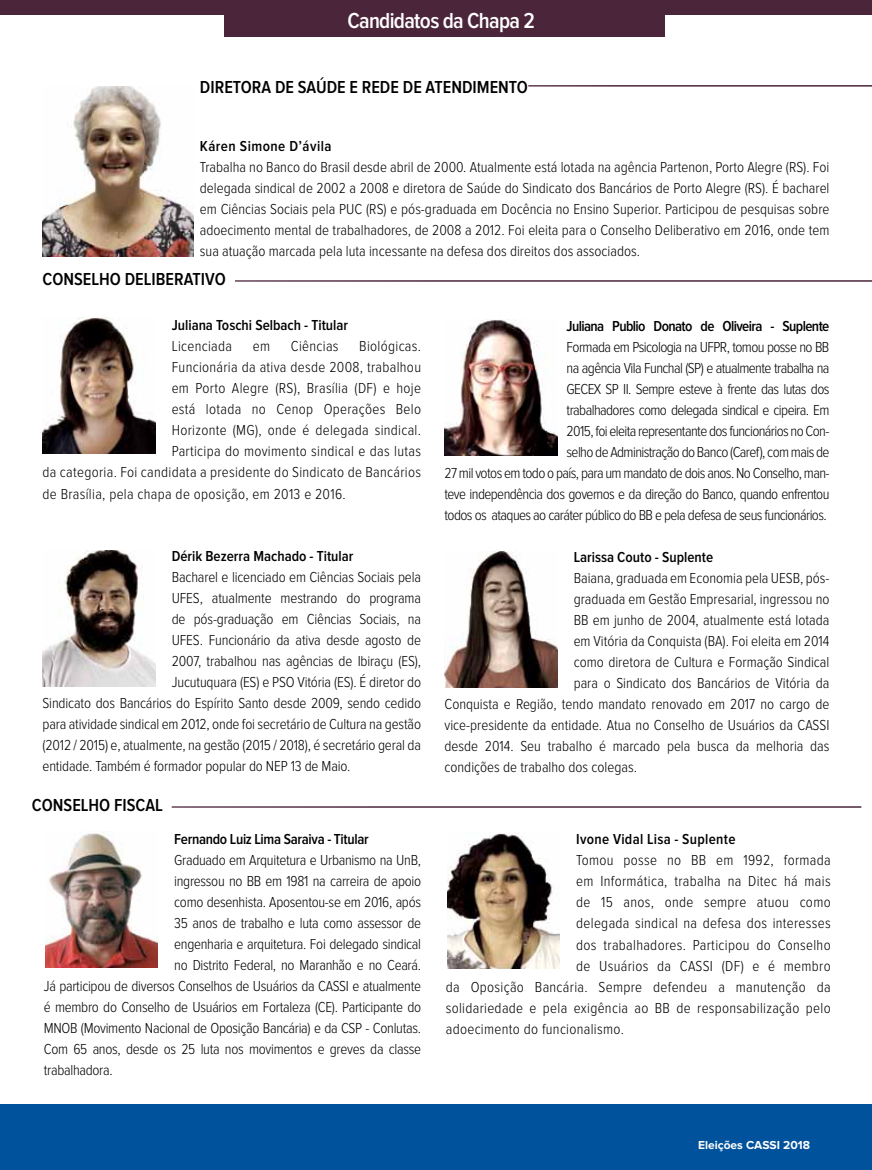
<style>
.page{position:relative;width:872px;height:1170px;background:#fff}
.page>*{position:absolute;margin:0;border:0;box-sizing:border-box;transform-origin:0 0}
.t1{font:600 22.5px "Proxima Nova Cond";letter-spacing:-.03em;color:#fff}
.t2{font:600 18px "Proxima Nova Cond";color:#000}
.t3{font:300 15px/21px "Proxima Nova Cond";letter-spacing:-.01em;color:#000;text-align:justify}
.t4{font:300 15px "Proxima Nova Cond";letter-spacing:.02em;color:#000}
.t5{font:300 15px/21px "Proxima Nova Cond";letter-spacing:-.04em;color:#000;text-align:right}
.t6{font:600 15px "Proxima Nova Cond";color:#000}
.t7{font:600 15px "Proxima Nova Cond";letter-spacing:-.04em;color:#000}
.t8{font:600 15px "Proxima Nova Cond";letter-spacing:-.02em;color:#000}
.t9{font:600 15px "Proxima Nova Cond";letter-spacing:.02em;color:#000}
.t10{font:600 15px "Proxima Nova Cond";letter-spacing:.03em;color:#000}
.t11{font:700 12px "Proxima Nova";color:#fff}
</style>
<div class="page">
<div style="left:0;top:1103px;width:872px;height:66px;background:#00529c"></div>
<img style="left:43px;top:318px;width:112px;height:136px">
<img style="left:43px;top:87px;width:150px;height:170px">
<hr style="left:528px;top:85px;width:344px;height:2px;background:#4b253a">
<img style="left:444px;top:319px;width:113px;height:136px">
<img style="left:43px;top:550px;width:112px;height:136px">
<img style="left:444px;top:551px;width:113px;height:136px">
<img style="left:45px;top:831px;width:113px;height:136px">
<img style="left:447px;top:833px;width:113px;height:135px">
<div style="left:224px;top:0;width:441px;height:37px;background:#4b253a"></div>
<hr style="left:235px;top:280px;width:637px;height:2px;background:#4b253a">
<hr style="left:172px;top:806px;width:689px;height:1px;background:#4b253a">
<div style="left:0;top:0;width:872px;height:15px;background:#4b253a"></div>
<h1 class="t1" style="left:347px;top:11px;width:189px">Candidatos da Chapa 2</h1>
<p class="t2" style="left:200px;top:78px;width:329px">DIRETORA DE SAÚDE E REDE DE ATENDIMENTO</p>
<p class="t10" style="left:200px;top:139px;width:133px">Káren Simone D’ávila</p>
<p class="t3" style="left:200px;top:157px;width:631px">Trabalha no Banco do Brasil desde abril de 2000. Atualmente está lotada na agência Partenon, Porto Alegre (RS). Foi delegada sindical de 2002 a 2008 e diretora de Saúde do Sindicato dos Bancários de Porto Alegre (RS). É bacharel em Ciências Sociais pela PUC (RS) e pós-graduada em Docência no Ensino Superior. Participou de pesquisas sobre adoecimento mental de trabalhadores, de 2008 a 2012. Foi eleita para o Conselho Deliberativo em 2016, onde tem sua atuação marcada pela luta incessante na defesa dos direitos dos associados.</p>
<p class="t2" style="left:43px;top:270px;width:185px">CONSELHO DELIBERATIVO</p>
<p class="t6" style="left:172px;top:318px;width:178px">Juliana Toschi Selbach - Titular</p>
<p class="t4" style="left:172px;top:339px;width:62px">Licenciada</p>
<p class="t3" style="left:253px;top:336px;width:19px">em</p>
<p class="t4" style="left:291px;top:339px;width:49px">Ciências</p>
<p class="t4" style="left:359px;top:339px;width:63px">Biológicas.</p>
<p class="t4" style="left:172px;top:360px;width:251px">Funcionária da ativa desde 2008, trabalhou</p>
<p class="t4" style="left:172px;top:381px;width:251px">em Porto Alegre (RS), Brasília (DF) e hoje</p>
<p class="t4" style="left:172px;top:402px;width:251px">está lotada no Cenop Operações Belo</p>
<p class="t4" style="left:172px;top:423px;width:251px">Horizonte (MG), onde é delegada sindical.</p>
<p class="t4" style="left:172px;top:444px;width:251px">Participa do movimento sindical e das lutas</p>
<p class="t4" style="left:43px;top:465px;width:380px">da categoria. Foi candidata a presidente do Sindicato de Bancários</p>
<p class="t4" style="left:43px;top:486px;width:305px">de Brasília, pela chapa de oposição, em 2013 e 2016.</p>
<p class="t6" style="left:172px;top:549px;width:183px">Dérik Bezerra Machado - Titular</p>
<p class="t3" style="left:172px;top:567px;width:251px">Bacharel e licenciado em Ciências Sociais pela</p>
<p class="t3" style="left:172px;top:588px;width:251px">UFES, atualmente mestrando do programa</p>
<p class="t3" style="left:172px;top:609px;width:251px">de pós-graduação em Ciências Sociais, na</p>
<p class="t3" style="left:172px;top:630px;width:251px">UFES. Funcionário da ativa desde agosto de</p>
<p class="t3" style="left:172px;top:651px;width:251px">2007, trabalhou nas agências de Ibiraçu (ES),</p>
<p class="t3" style="left:172px;top:672px;width:251px">Jucutuquara (ES) e PSO Vitória (ES). É diretor do</p>
<p class="t3" style="left:43px;top:693px;width:380px">Sindicato dos Bancários do Espírito Santo desde 2009, sendo cedido</p>
<p class="t3" style="left:43px;top:714px;width:380px">para atividade sindical em 2012, onde foi secretário de Cultura na gestão</p>
<p class="t3" style="left:43px;top:735px;width:380px">(2012 / 2015) e, atualmente, na gestão (2015 / 2018), é secretário geral da</p>
<p class="t3" style="left:43px;top:756px;width:309px">entidade. Também é formador popular do NEP 13 de Maio.</p>
<p class="t2" style="left:32px;top:796px;width:132px">CONSELHO FISCAL</p>
<p class="t8" style="left:174px;top:832px;width:196px">Fernando Luiz Lima Saraiva - Titular</p>
<p class="t3" style="left:174px;top:850px;width:248px">Graduado em Arquitetura e Urbanismo na UnB,</p>
<p class="t3" style="left:174px;top:871px;width:248px">ingressou no BB em 1981 na carreira de apoio</p>
<p class="t3" style="left:174px;top:892px;width:248px">como desenhista. Aposentou-se em 2016, após</p>
<p class="t3" style="left:174px;top:913px;width:248px">35 anos de trabalho e luta como assessor de</p>
<p class="t3" style="left:174px;top:934px;width:248px">engenharia e arquitetura. Foi delegado sindical</p>
<p class="t3" style="left:174px;top:955px;width:248px">no Distrito Federal, no Maranhão e no Ceará.</p>
<p class="t3" style="left:44px;top:976px;width:379px">Já participou de diversos Conselhos de Usuários da CASSI e atualmente</p>
<p class="t3" style="left:44px;top:997px;width:379px">é membro do Conselho de Usuários em Fortaleza (CE). Participante do</p>
<p class="t3" style="left:44px;top:1018px;width:379px">MNOB (Movimento Nacional de Oposição Bancária) e da CSP - Conlutas.</p>
<p class="t3" style="left:44px;top:1039px;width:379px">Com 65 anos, desde os 25 luta nos movimentos e greves da classe</p>
<p class="t3" style="left:44px;top:1060px;width:70px">trabalhadora.</p>
<p class="t7" style="left:566px;top:319px;width:264px">Juliana Publio Donato de Oliveira - Suplente</p>
<p class="t5" style="left:444px;top:337px;width:386px">Formada em Psicologia na UFPR, tomou posse no BB<br>na agência Vila Funchal (SP) e atualmente trabalha na<br>GECEX SP II. Sempre esteve à frente das lutas dos<br>trabalhadores como delegada sindical e cipeira. Em<br>2015, foi eleita representante dos funcionários no Con-<br>selho de Administração do Banco (Caref), com mais de<br>27 mil votos em todo o país, para um mandato de dois anos. No Conselho, man&shy;teve independência dos governos e da direção do Banco, quando enfrentou todos os ataques ao caráter público do BB e pela defesa de seus funcionários.</p>
<p class="t6" style="left:573px;top:549px;width:141px">Larissa Couto - Suplente</p>
<p class="t3" style="left:573px;top:567px;width:257px">Baiana, graduada em Economia pela UESB, pós-</p>
<p class="t3" style="left:573px;top:588px;width:257px">graduada em Gestão Empresarial, ingressou no</p>
<p class="t3" style="left:573px;top:609px;width:257px">BB em junho de 2004, atualmente está lotada</p>
<p class="t3" style="left:573px;top:630px;width:257px">em Vitória da Conquista (BA). Foi eleita em 2014</p>
<p class="t3" style="left:573px;top:651px;width:257px">como diretora de Cultura e Formação Sindical</p>
<p class="t3" style="left:573px;top:672px;width:257px">para o Sindicato dos Bancários de Vitória da</p>
<p class="t3" style="left:444px;top:693px;width:386px">Conquista e Região, tendo mandato renovado em 2017 no cargo de</p>
<p class="t3" style="left:444px;top:714px;width:386px">vice-presidente da entidade. Atua no Conselho de Usuários da CASSI</p>
<p class="t3" style="left:444px;top:735px;width:386px">desde 2014. Seu trabalho é marcado pela busca da melhoria das</p>
<p class="t3" style="left:444px;top:756px;width:194px">condições de trabalho dos colegas.</p>
<p class="t9" style="left:576px;top:832px;width:161px">Ivone Vidal Lisa - Suplente</p>
<p class="t4" style="left:576px;top:853px;width:256px">Tomou posse no BB em 1992, formada</p>
<p class="t4" style="left:576px;top:874px;width:256px">em Informática, trabalha na Ditec há mais</p>
<p class="t4" style="left:576px;top:895px;width:256px">de 15 anos, onde sempre atuou como</p>
<p class="t4" style="left:576px;top:916px;width:256px">delegada sindical na defesa dos interesses</p>
<p class="t4" style="left:576px;top:937px;width:256px">dos trabalhadores. Participou do Conselho</p>
<p class="t4" style="left:576px;top:958px;width:256px">de Usuários da CASSI (DF) e é membro</p>
<p class="t4" style="left:446px;top:979px;width:386px">da Oposição Bancária. Sempre defendeu a manutenção da</p>
<p class="t4" style="left:446px;top:1000px;width:386px">solidariedade e pela exigência ao BB de responsabilização pelo</p>
<p class="t4" style="left:446px;top:1021px;width:180px">adoecimento do funcionalismo.</p>
<p class="t11" style="left:698px;top:1139px;width:113px">Eleições CASSI 2018</p>
</div>
